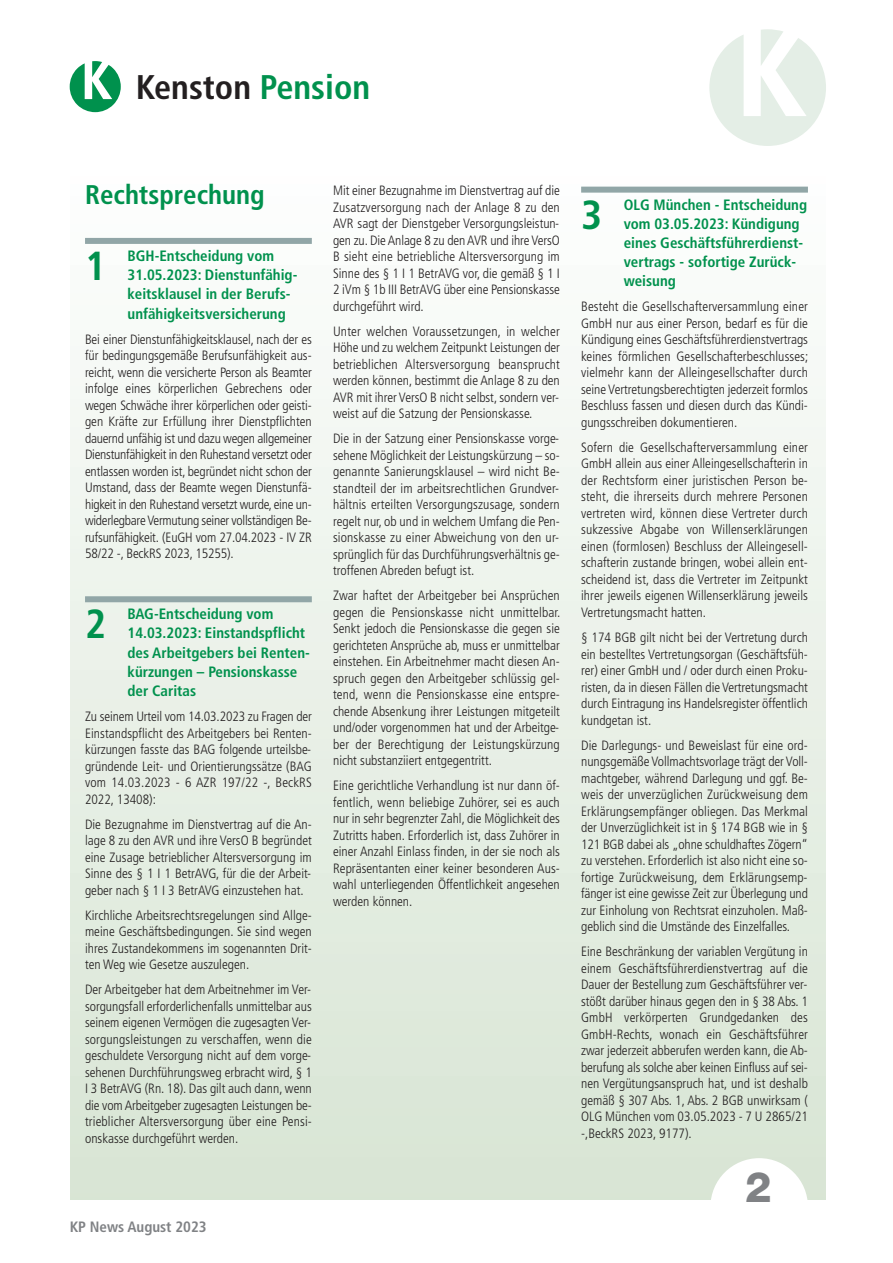
<style>
.page{position:relative;width:893px;height:1263px;background:#fff}
.page>*{position:absolute;margin:0;border:0;box-sizing:border-box;transform-origin:0 0}
.t1{font:800 42px "Helvetica Neue";color:#808285}
.t2{font:700 condensed 40.5px "Frutiger";color:#00914d}
.t3{font:700 condensed 34.2px "Frutiger";color:#231f20}
.t4{font:700 condensed 27px "Frutiger";color:#00914d}
.t5{font:700 condensed 15px/19.2px "Frutiger";color:#00914d}
.t6{font:700 condensed 15px "Frutiger";color:#808285}
.t7{font:300 condensed 13.5px/16.5px "Frutiger";color:#231f20;text-align:justify}
.s1{color:#00914d}
</style>
<div class="page">
<div style="left:70px;top:168px;width:756px;height:1031px;background:linear-gradient(to bottom,#fdfefe,#d8e5d4)"></div>
<div style="left:581px;top:187px;width:227px;height:6px;background:#91a6a7"></div>
<div style="left:85px;top:238px;width:227px;height:6px;background:#91a6a7"></div>
<div style="left:85px;top:596px;width:227px;height:6px;background:#91a6a7"></div>
<svg style="left:709px;top:29px;width:117px;height:117px"></svg>
<div style="left:710px;top:1158px;width:98px;height:98px;background:#fff;border-radius:50%"></div>
<svg style="left:70px;top:61px;width:51px;height:51px"></svg>
<h3 class="t3" style="left:136px;top:73px;width:236px">Kenston <span class="s1">Pension</span></h3>
<h3 class="t4" style="left:85px;top:183px;width:181px">Rechtsprechung</h3>
<h2 class="t2" style="left:85px;top:250px;width:23px">1</h2>
<p class="t5" style="left:128px;top:247px;width:171px">BGH-Entscheidung vom<br>31.05.2023: Dienstunfähig&shy;keitsklausel in der Berufs&shy;unfähigkeitsversicherung</p>
<p class="t7" style="left:85px;top:332px;width:228px">Bei einer Dienstunfähigkeitsklausel, nach der es für bedingungsgemäße Berufsunfähigkeit aus&shy;reicht, wenn die versicherte Person als Beamter infolge eines körperlichen Gebrechens oder wegen Schwäche ihrer körperlichen oder geisti&shy;gen Kräfte zur Erfüllung ihrer Dienstpflichten dauernd unfähig ist und dazu wegen allgemeiner Dienstunfähigkeit in den Ruhestand versetzt oder entlassen worden ist, begründet nicht schon der Umstand, dass der Beamte wegen Dienstunfä&shy;higkeit in den Ruhestand versetzt wurde, eine un&shy;widerlegbareVermutung seiner vollständigen Be&shy;rufsunfähigkeit. (EuGH vom 27.04.2023 - IV ZR 58/22 -, BeckRS 2023, 15255).</p>
<h2 class="t2" style="left:85px;top:608px;width:23px">2</h2>
<p class="t5" style="left:128px;top:606px;width:184px">BAG-Entscheidung vom<br>14.03.2023: Einstandspflicht des Arbeitgebers bei Renten&shy;kürzungen – Pensionskasse der Caritas</p>
<p class="t7" style="left:85px;top:709px;width:228px">Zu seinem Urteil vom 14.03.2023 zu Fragen der Einstandspflicht des Arbeitgebers bei Renten&shy;kürzungen fasste das BAG folgende urteilsbe&shy;gründende Leit- und Orientierungssätze (BAG vom 14.03.2023 - 6 AZR 197/22 -, BeckRS 2022, 13408):</p>
<p class="t7" style="left:85px;top:817px;width:228px">Die Bezugnahme im Dienstvertrag auf die An&shy;lage 8 zu den AVR und ihre VersO B begründet eine Zusage betrieblicher Altersversorgung im Sinne des § 1 I 1 BetrAVG, für die der Arbeit&shy;geber nach § 1 I 3 BetrAVG einzustehen hat.</p>
<p class="t7" style="left:85px;top:908px;width:228px">Kirchliche Arbeitsrechtsregelungen sind Allge&shy;meine Geschäftsbedingungen. Sie sind wegen ihres Zustandekommens im sogenannten Drit&shy;ten Weg wie Gesetze auszulegen.</p>
<p class="t7" style="left:85px;top:982px;width:228px">Der Arbeitgeber hat dem Arbeitnehmer im Ver&shy;sorgungsfall erforderlichenfalls unmittelbar aus seinem eigenen Vermögen die zugesagten Ver&shy;sorgungsleistungen zu verschaffen, wenn die geschuldete Versorgung nicht auf dem vorge&shy;sehenen Durchführungsweg erbracht wird, § 1<br>I 3 BetrAVG (Rn. 18). Das gilt auch dann, wenn die vomArbeitgeber zugesagten Leistungen be&shy;trieblicher Altersversorgung über eine Pensi&shy;onskasse durchgeführt werden.</p>
<p class="t6" style="left:70px;top:1221px;width:138px">KP News August 2023</p>
<p class="t7" style="left:333px;top:183px;width:228px">Mit einer Bezugnahme im Dienstvertrag auf die Zusatzversorgung nach der Anlage 8 zu den AVR sagt der Dienstgeber Versorgungsleistun&shy;gen zu. Die Anlage 8 zu den AVR und ihre VersO B sieht eine betriebliche Altersversorgung im Sinne des § 1 I 1 BetrAVG vor, die gemäß § 1 I 2 iVm § 1b III BetrAVG über eine Pensionskasse durchgeführt wird.</p>
<p class="t7" style="left:333px;top:324px;width:228px">Unter welchen Voraussetzungen, in welcher Höhe und zu welchem Zeitpunkt Leistungen der betrieblichen Altersversorgung beansprucht werden können, bestimmt die Anlage 8 zu den AVR mit ihrer VersO B nicht selbst, sondern ver&shy;weist auf die Satzung der Pensionskasse.</p>
<p class="t7" style="left:333px;top:431px;width:228px">Die in der Satzung einer Pensionskasse vorge&shy;sehene Möglichkeit der Leistungskürzung – so&shy;genannte Sanierungsklausel – wird nicht Be&shy;standteil der im arbeitsrechtlichen Grundver&shy;hältnis erteilten Versorgungszusage, sondern regelt nur, ob und in welchem Umfang die Pen&shy;sionskasse zu einer Abweichung von den ur&shy;sprünglich für das Durchführungsverhältnis ge&shy;troffenen Abreden befugt ist.</p>
<p class="t7" style="left:333px;top:588px;width:229px">Zwar haftet der Arbeitgeber bei Ansprüchen gegen die Pensionskasse nicht unmittelbar.<br>Senkt jedoch die Pensionskasse die gegen sie gerichteten Ansprüche ab, muss er unmittelbar einstehen. Ein Arbeitnehmer macht diesen An&shy;spruch gegen den Arbeitgeber schlüssig gel&shy;tend, wenn die Pensionskasse eine entspre&shy;chende Absenkung ihrer Leistungen mitgeteilt und/oder vorgenommen hat und der Arbeitge&shy;ber der Berechtigung der Leistungskürzung nicht substanziiert entgegentritt.</p>
<p class="t7" style="left:333px;top:778px;width:228px">Eine gerichtliche Verhandlung ist nur dann öf&shy;fentlich, wenn beliebige Zuhörer, sei es auch nur in sehr begrenzter Zahl, die Möglichkeit des Zutritts haben. Erforderlich ist, dass Zuhörer in einer Anzahl Einlass finden, in der sie noch als Repräsentanten einer keiner besonderen Aus&shy;wahl unterliegenden Öffentlichkeit angesehen werden können.</p>
<h2 class="t2" style="left:581px;top:198px;width:23px">3</h2>
<p class="t5" style="left:624px;top:196px;width:185px">OLG München - Entscheidung vom 03.05.2023: Kündigung eines Geschäftsführerdienst&shy;vertrags - sofortige Zurück&shy;weisung</p>
<p class="t7" style="left:581px;top:300px;width:229px">Besteht die Gesellschafterversammlung einer GmbH nur aus einer Person, bedarf es für die Kündigung eines Geschäftsführerdienstvertrags keines förmlichen Gesellschafterbeschlusses; vielmehr kann der Alleingesellschafter durch seine Vertretungsberechtigten jederzeit formlos Beschluss fassen und diesen durch das Kündi&shy;gungsschreiben dokumentieren.</p>
<p class="t7" style="left:581px;top:440px;width:228px">Sofern die Gesellschafterversammlung einer GmbH allein aus einer Alleingesellschafterin in der Rechtsform einer juristischen Person be&shy;steht, die ihrerseits durch mehrere Personen vertreten wird, können diese Vertreter durch sukzessive Abgabe von Willenserklärungen einen (formlosen) Beschluss der Alleingesell&shy;schafterin zustande bringen, wobei allein ent&shy;scheidend ist, dass die Vertreter im Zeitpunkt ihrer jeweils eigenen Willenserklärung jeweils Vertretungsmacht hatten.</p>
<p class="t7" style="left:581px;top:630px;width:228px">§ 174 BGB gilt nicht bei der Vertretung durch ein bestelltes Vertretungsorgan (Geschäftsfüh&shy;rer) einer GmbH und / oder durch einen Proku&shy;risten, da in diesen Fällen die Vertretungsmacht durch Eintragung ins Handelsregister öffentlich kundgetan ist.</p>
<p class="t7" style="left:581px;top:738px;width:228px">Die Darlegungs- und Beweislast für eine ord&shy;nungsgemäße Vollmachtsvorlage trägt der Voll&shy;machtgeber, während Darlegung und ggf. Be&shy;weis der unverzüglichen Zurückweisung dem Erklärungsempfänger obliegen. Das Merkmal der Unverzüglichkeit ist in § 174 BGB wie in § 121 BGB dabei als „ohne schuldhaftes Zögern“ zu verstehen. Erforderlich ist also nicht eine so&shy;fortige Zurückweisung, dem Erklärungsemp&shy;fänger ist eine gewisse Zeit zur Überlegung und zur Einholung von Rechtsrat einzuholen. Maß&shy;geblich sind die Umstände des Einzelfalles.</p>
<p class="t7" style="left:581px;top:944px;width:228px">Eine Beschränkung der variablen Vergütung in einem Geschäftsführerdienstvertrag auf die Dauer der Bestellung zum Geschäftsführer ver&shy;stößt darüber hinaus gegen den in § 38 Abs. 1<br>GmbH verkörperten Grundgedanken des GmbH-Rechts, wonach ein Geschäftsführer zwar jederzeit abberufen werden kann, die Ab&shy;berufung als solche aber keinen Einfluss auf sei&shy;nen Vergütungsanspruch hat, und ist deshalb gemäß § 307 Abs. 1, Abs. 2 BGB unwirksam ( OLG München vom 03.05.2023 - 7 U 2865/21 -,BeckRS 2023, 9177).</p>
<h1 class="t1" style="left:745px;top:1171px;width:28px">2</h1>
</div>
